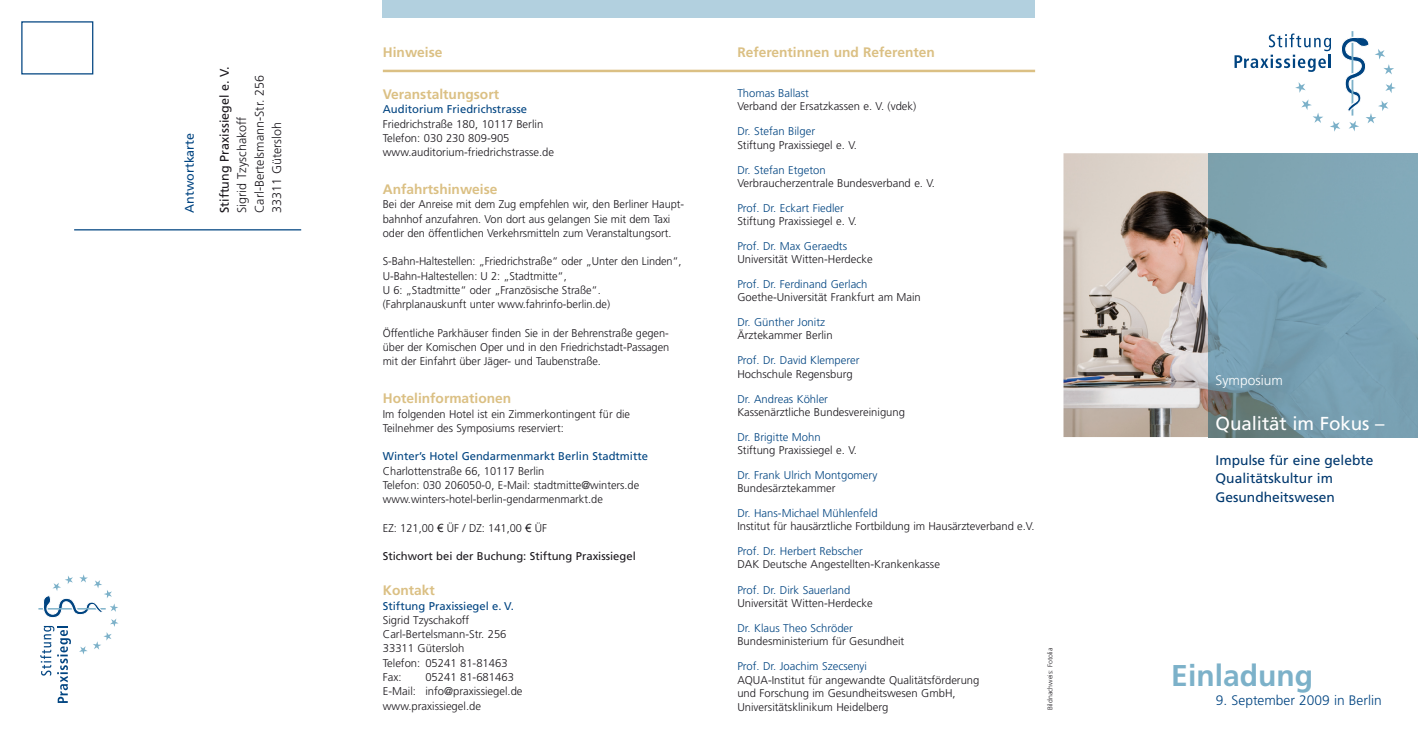
<style>
.page{position:relative;width:1418px;height:745px;background:#fff}
.page>*{position:absolute;margin:0;border:0;box-sizing:border-box;transform-origin:0 0}
.t1{font:700 30px "Frutiger";color:#7cb1c9}
.t2{font:18.75px "Frutiger";letter-spacing:-.005em;color:#fff}
.t3{font:700 13.75px "Frutiger";color:#dbc084}
.t4{font:13.75px/18.8px "Frutiger";color:#00386e}
.t5{font:300 13.75px "Frutiger";color:#004481}
.t6{font:300 13.75px "Frutiger";color:#fff}
.t7{font:300 12.5px/17.5px "Frutiger";color:#1a171c}
.t8{font:12.5px "Frutiger";color:#1a171c}
.t9{font:12.5px "Frutiger";color:#004481}
.t10{font:300 11.25px/14.2px "Frutiger";color:#1a171c}
.t11{font:300 11.25px "Frutiger";color:#004481}
.t12{font:11.25px "Frutiger";color:#004481}
.t13{font:11.25px "Frutiger";color:#1a171c}
.t14{font:300 6.88px "Frutiger";letter-spacing:.01em;color:#1a171c}
.s1{font-family:"Arial";font-weight:400}
</style>
<div class="page">
<img style="left:1063px;top:153px;width:145px;height:284px">
<div style="left:383px;top:0;width:652px;height:18px;background:#b2d0df"></div>
<hr style="left:383px;top:70px;width:652px;height:2px;background:#dbc084">
<svg style="left:1234px;top:31px;width:161px;height:101px"></svg>
<svg style="left:38px;top:574px;width:81px;height:128px"></svg>
<hr style="left:74px;top:229px;width:227px;height:1px;background:#004481">
<img style="left:1208px;top:153px;width:209px;height:284px">
<hr style="left:1208px;top:437px;width:209px;height:1px;background:#8dbacf">
<p class="t9" style="left:182px;top:213px;width:81px;rotate:-90deg">Antwortkarte</p>
<p class="t8" style="left:217px;top:213px;width:148px;rotate:-90deg">Stiftung Praxissiegel e. V.</p>
<p class="t7" style="left:233px;top:213px;width:139px;rotate:-90deg">Sigrid Tzyschakoff<br>Carl-Bertelsmann-Str. 256<br>33311 Gütersloh</p>
<p class="t3" style="left:383px;top:44px;width:61px">Hinweise</p>
<p class="t3" style="left:383px;top:86px;width:118px">Veranstaltungsort</p>
<p class="t12" style="left:383px;top:103px;width:146px">Auditorium Friedrichstrasse</p>
<p class="t10" style="left:383px;top:116px;width:173px">Friedrichstraße 180, 10117 Berlin<br>Telefon: 030 230 809-905 www.auditorium-friedrichstrasse.de</p>
<p class="t3" style="left:383px;top:181px;width:116px">Anfahrtshinweise</p>
<p class="t10" style="left:383px;top:197px;width:303px">Bei der Anreise mit dem Zug empfehlen wir, den Berliner Haupt&shy;bahnhof anzufahren. Von dort aus gelangen Sie mit dem Taxi oder den öffentlichen Verkehrsmitteln zum Veranstaltungsort.</p>
<p class="t10" style="left:383px;top:254px;width:300px">S-Bahn-Haltestellen: „Friedrichstraße“ oder „Unter den Linden“, U-Bahn-Haltestellen: U 2: „Stadtmitte“,<br>U 6: „Stadtmitte“ oder „Französische Straße“. (Fahrplanauskunft unter www.fahrinfo-berlin.de)</p>
<p class="t10" style="left:383px;top:325px;width:288px;text-align:justify">Öffentliche Parkhäuser finden Sie in der Behrenstraße gegen&shy;über der Komischen Oper und in den Friedrichstadt-Passagen mit der Einfahrt über Jäger- und Taubenstraße.</p>
<p class="t3" style="left:383px;top:390px;width:130px">Hotelinformationen</p>
<p class="t10" style="left:383px;top:406px;width:249px">Im folgenden Hotel ist ein Zimmerkontingent für die<br>Teilnehmer des Symposiums reserviert:</p>
<p class="t12" style="left:383px;top:449px;width:267px">Winter’s Hotel Gendarmenmarkt Berlin Stadtmitte</p>
<p class="t10" style="left:383px;top:463px;width:258px">Charlottenstraße 66, 10117 Berlin<br>Telefon: 030 206050-0, E-Mail: stadtmitte@winters.de www.winters-hotel-berlin-gendarmenmarkt.de</p>
<p class="t10" style="left:383px;top:520px;width:166px">EZ: 121,00 <span class="s1">€</span> ÜF / DZ: 141,00 <span class="s1">€</span> ÜF</p>
<p class="t13" style="left:383px;top:549px;width:254px">Stichwort bei der Buchung: Stiftung Praxissiegel</p>
<p class="t3" style="left:383px;top:582px;width:53px">Kontakt</p>
<p class="t12" style="left:383px;top:598px;width:132px">Stiftung Praxissiegel e. V.</p>
<p class="t10" style="left:383px;top:612px;width:126px">Sigrid Tzyschakoff<br>Carl-Bertelsmann-Str. 256<br>33311 Gütersloh<br>Telefon: 05241 81-81463<br>Fax:</p>
<p class="t10" style="left:383px;top:669px;width:141px;text-indent:43px">05241 81-681463<br>E-Mail: info@praxissiegel.de www.praxissiegel.de</p>
<p class="t3" style="left:737px;top:44px;width:199px">Referentinnen und Referenten</p>
<p class="t11" style="left:737px;top:87px;width:73px">Thomas Ballast</p>
<p class="t10" style="left:737px;top:99px;width:180px">Verband der Ersatzkassen e. V. (vdek)</p>
<p class="t11" style="left:737px;top:125px;width:79px">Dr. Stefan Bilger</p>
<p class="t10" style="left:737px;top:137px;width:121px">Stiftung Praxissiegel e. V.</p>
<p class="t11" style="left:737px;top:163px;width:90px">Dr. Stefan Etgeton</p>
<p class="t10" style="left:737px;top:175px;width:199px">Verbraucherzentrale Bundesverband e. V.</p>
<p class="t11" style="left:737px;top:201px;width:108px">Prof. Dr. Eckart Fiedler</p>
<p class="t10" style="left:737px;top:214px;width:121px">Stiftung Praxissiegel e. V.</p>
<p class="t11" style="left:737px;top:239px;width:111px">Prof. Dr. Max Geraedts</p>
<p class="t10" style="left:737px;top:252px;width:137px">Universität Witten-Herdecke</p>
<p class="t11" style="left:737px;top:278px;width:132px">Prof. Dr. Ferdinand Gerlach</p>
<p class="t10" style="left:737px;top:290px;width:185px">Goethe-Universität Frankfurt am Main</p>
<p class="t11" style="left:737px;top:316px;width:89px">Dr. Günther Jonitz</p>
<p class="t10" style="left:737px;top:328px;width:97px">Ärztekammer Berlin</p>
<p class="t11" style="left:737px;top:354px;width:124px">Prof. Dr. David Klemperer</p>
<p class="t10" style="left:737px;top:366px;width:117px">Hochschule Regensburg</p>
<p class="t11" style="left:737px;top:392px;width:92px">Dr. Andreas Köhler</p>
<p class="t10" style="left:737px;top:404px;width:169px">Kassenärztliche Bundesvereinigung</p>
<p class="t11" style="left:737px;top:430px;width:85px">Dr. Brigitte Mohn</p>
<p class="t10" style="left:737px;top:442px;width:121px">Stiftung Praxissiegel e. V.</p>
<p class="t11" style="left:737px;top:468px;width:141px">Dr. Frank Ulrich Montgomery</p>
<p class="t10" style="left:737px;top:481px;width:100px">Bundesärztekammer</p>
<p class="t11" style="left:737px;top:506px;width:142px">Dr. Hans-Michael Mühlenfeld</p>
<p class="t10" style="left:737px;top:519px;width:298px">Institut für hausärztliche Fortbildung im Hausärzteverband e.V.</p>
<p class="t11" style="left:737px;top:544px;width:127px">Prof. Dr. Herbert Rebscher</p>
<p class="t10" style="left:737px;top:557px;width:204px">DAK Deutsche Angestellten-Krankenkasse</p>
<p class="t11" style="left:737px;top:583px;width:114px">Prof. Dr. Dirk Sauerland</p>
<p class="t10" style="left:737px;top:595px;width:137px">Universität Witten-Herdecke</p>
<p class="t11" style="left:737px;top:621px;width:117px">Dr. Klaus Theo Schröder</p>
<p class="t10" style="left:737px;top:633px;width:168px">Bundesministerium für Gesundheit</p>
<p class="t11" style="left:737px;top:659px;width:131px">Prof. Dr. Joachim Szecsenyi</p>
<p class="t10" style="left:737px;top:672px;width:244px;line-height:13.8px">AQUA-Institut für angewandte Qualitätsförderung und Forschung im Gesundheitswesen GmbH,<br>Universitätsklinikum Heidelberg</p>
<p class="t14" style="left:1046px;top:709px;width:64px;rotate:-90deg">Bildnachweis: Fotolia</p>
<p class="t6" style="left:1215px;top:372px;width:69px">Symposium</p>
<h2 class="t2" style="left:1215px;top:412px;width:170px">Qualität im Fokus –</h2>
<p class="t4" style="left:1215px;top:450px;width:159px">Impulse für eine gelebte<br>Qualitätskultur im<br>Gesundheitswesen</p>
<h1 class="t1" style="left:1171px;top:657px;width:143px">Einladung</h1>
<p class="t5" style="left:1215px;top:692px;width:167px">9. September 2009 in Berlin</p>
</div>
